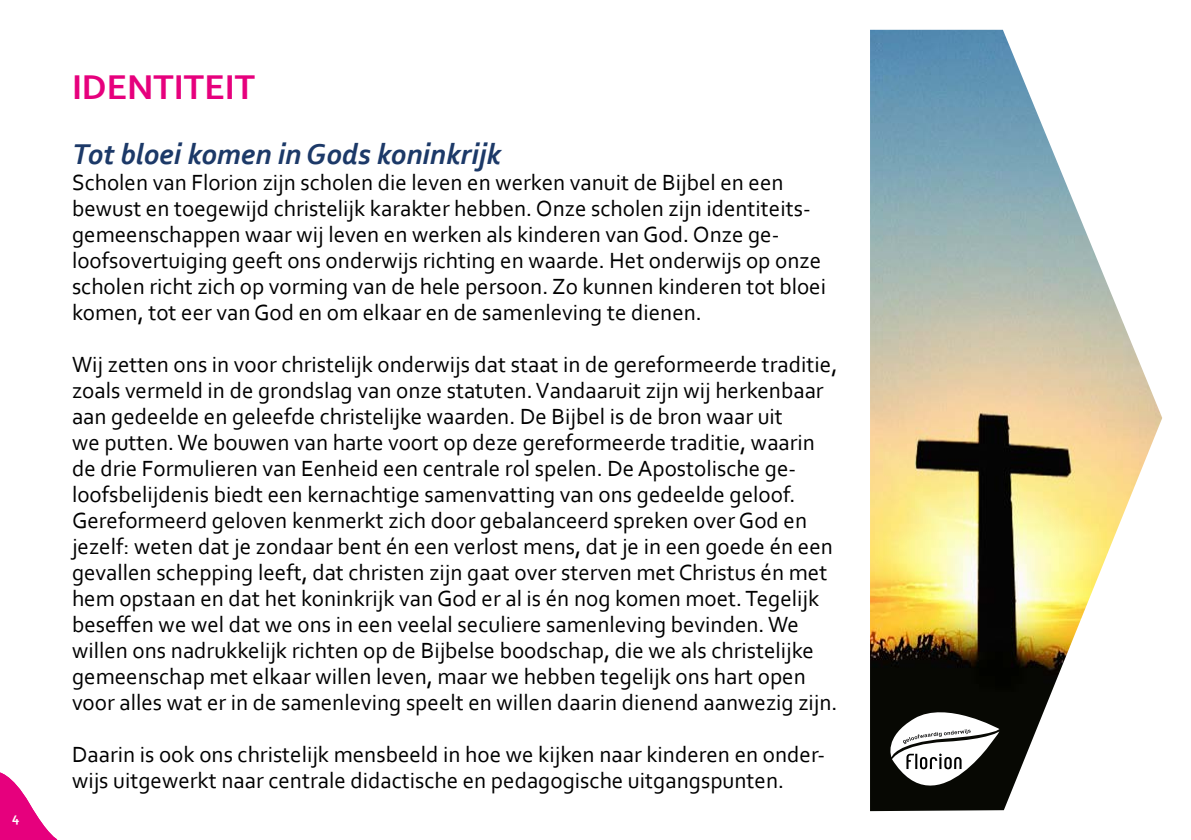
<style>
.page{position:relative;width:1191px;height:840px;background:#fff}
.page>*{position:absolute;margin:0;border:0;box-sizing:border-box;transform-origin:0 0}
.t1{font:700 36px "Corbel";color:#e6007d}
.t2{font:italic 700 30px "Corbel";color:#1c3968}
.t3{font:23px/26px "Corbel";color:#000}
.t4{font:700 14px "Corbel";color:#fff}
</style>
<div class="page">
<img style="left:870px;top:30px;width:292px;height:780px">
<svg style="left:0;top:772px;width:57px;height:67px"></svg>
<svg style="left:890px;top:711px;width:109px;height:74px"></svg>
<p class="t4" style="left:12px;top:808px;width:9px">4</p>
<h1 class="t1" style="left:72px;top:65px;width:185px">IDENTITEIT</h1>
<h2 class="t2" style="left:72px;top:135px;width:430px">Tot bloei komen in Gods koninkrijk</h2>
<p class="t3" style="left:72px;top:168px;width:755px">Scholen van Florion zijn scholen die leven en werken vanuit de Bijbel en een bewust en toegewijd christelijk karakter hebben. Onze scholen zijn identiteits&shy;gemeenschappen waar wij leven en werken als kinderen van God. Onze ge&shy;loofsovertuiging geeft ons onderwijs richting en waarde. Het onderwijs op onze scholen richt zich op vorming van de hele persoon. Zo kunnen kinderen tot bloei komen, tot eer van God en om elkaar en de samenleving te dienen.</p>
<p class="t3" style="left:72px;top:350px;width:767px">Wij zetten ons in voor christelijk onderwijs dat staat in de gereformeerde traditie, zoals vermeld in de grondslag van onze statuten. Vandaaruit zijn wij herkenbaar aan gedeelde en geleefde christelijke waarden. De Bijbel is de bron waar uit<br>we putten. We bouwen van harte voort op deze gereformeerde traditie, waarin de drie Formulieren van Eenheid een centrale rol spelen. De Apostolische ge&shy;loofsbelijdenis biedt een kernachtige samenvatting van ons gedeelde geloof.<br>Gereformeerd geloven kenmerkt zich door gebalanceerd spreken over God en jezelf: weten dat je zondaar bent én een verlost mens, dat je in een goede én een gevallen schepping leeft, dat christen zijn gaat over sterven met Christus én met hem opstaan en dat het koninkrijk van God er al is én nog komen moet. Tegelijk beseffen we wel dat we ons in een veelal seculiere samenleving bevinden. We willen ons nadrukkelijk richten op de Bijbelse boodschap, die we als christelijke gemeenschap met elkaar willen leven, maar we hebben tegelijk ons hart open voor alles wat er in de samenleving speelt en willen daarin dienend aanwezig zijn.</p>
<p class="t3" style="left:72px;top:740px;width:754px">Daarin is ook ons christelijk mensbeeld in hoe we kijken naar kinderen en onder&shy;wijs uitgewerkt naar centrale didactische en pedagogische uitgangspunten.</p>
</div>
